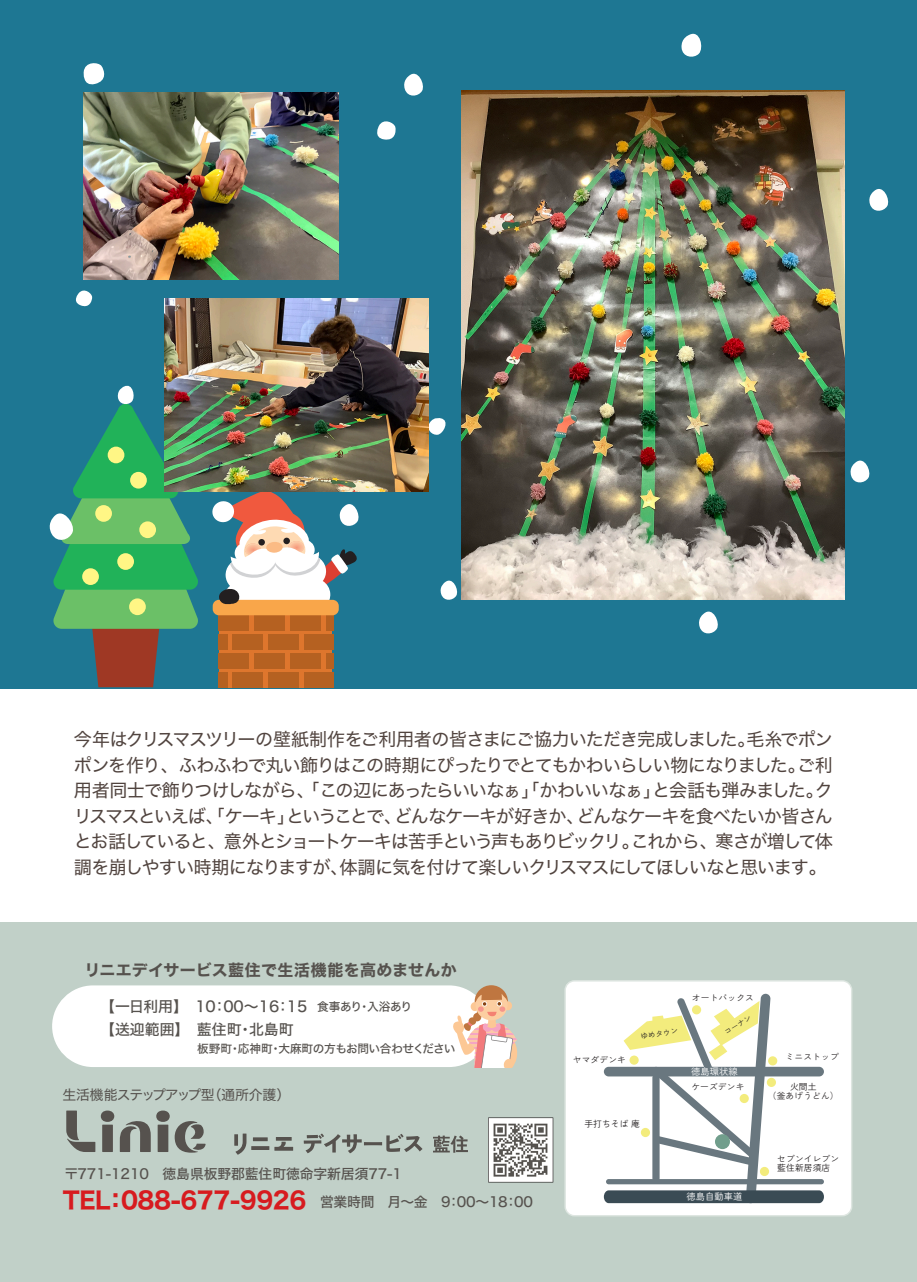
<style>
.page{position:relative;width:917px;height:1282px;background:#fff}
.page>*{position:absolute;margin:0;border:0;box-sizing:border-box;transform-origin:0 0}
.t1{font:23.4px "Hiragino Sans W7";letter-spacing:-.02em;color:#d71b1f}
.t2{font:18px/25.5px "Hiragino Sans W4";letter-spacing:-.065em;color:#51443f;text-align:justify}
.t3{font:15.9px "Hiragino Sans W7";letter-spacing:.015em;color:#56524e}
.t4{font:14.85px "Hiragino Sans W5";color:#56524e}
.t5{font:13.8px/27.9px "Hiragino Sans W5";letter-spacing:-.01em;color:#56524e}
.t6{font:13.8px "Hiragino Sans W4";letter-spacing:-.04em;color:#56524e}
.t7{font:11.7px "Hiragino Sans W5";letter-spacing:-.03em;color:#56524e}
.t8{font:9.3px "Zen Kaku Gothic New";color:#fff}
.t9{font:8.7px/9px "Zen Kaku Gothic New";letter-spacing:.015em;color:#231f20}
.t10{font:7.5px "Zen Kaku Gothic New";color:#231f20}
</style>
<div class="page">
<div style="left:0;top:922px;width:916px;height:360px;background:#c1d0c8"></div>
<div style="left:52px;top:985px;width:438px;height:82px;background:#fff;border-radius:41px"></div>
<svg style="left:453px;top:986px;width:64px;height:81px"></svg>
<svg style="left:303px;top:1134px;width:119px;height:19px"></svg>
<svg style="left:234px;top:1134px;width:59px;height:21px"></svg>
<svg style="left:433px;top:1135px;width:35px;height:18px"></svg>
<svg style="left:66px;top:1111px;width:139px;height:42px"></svg>
<svg style="left:488px;top:1117px;width:65px;height:65px;background:#bebdbc"></svg>
<div style="left:565px;top:981px;width:286px;height:235px;background:#fff;border-radius:9px"></div>
<div style="left:564px;top:980px;width:288px;height:236px;border:1px solid #dee6e1;border-radius:9px"></div>
<svg style="left:603px;top:994px;width:220px;height:209px"></svg>
<div style="left:0;top:0;width:916px;height:688px;background:#1e7793"></div>
<img style="left:84px;top:92px;width:254px;height:187px">
<div style="left:219px;top:609px;width:113px;height:79px;background:#de762d"></div>
<div style="left:232px;top:672px;width:31px;height:16px;background:#b56121"></div>
<div style="left:218px;top:653px;width:30px;height:16px;background:#b56121"></div>
<div style="left:232px;top:634px;width:31px;height:15px;background:#b56121"></div>
<div style="left:218px;top:672px;width:9px;height:16px;background:#b56121"></div>
<div style="left:218px;top:634px;width:9px;height:15px;background:#b56121"></div>
<div style="left:218px;top:615px;width:30px;height:15px;background:#b56121"></div>
<div style="left:268px;top:672px;width:31px;height:16px;background:#b56121"></div>
<div style="left:254px;top:653px;width:30px;height:16px;background:#b56121"></div>
<div style="left:268px;top:634px;width:31px;height:15px;background:#b56121"></div>
<div style="left:254px;top:615px;width:30px;height:15px;background:#b56121"></div>
<div style="left:304px;top:672px;width:29px;height:16px;background:#b56121"></div>
<div style="left:290px;top:653px;width:30px;height:16px;background:#b56121"></div>
<div style="left:304px;top:634px;width:29px;height:15px;background:#b56121"></div>
<div style="left:290px;top:615px;width:30px;height:15px;background:#b56121"></div>
<div style="left:326px;top:653px;width:7px;height:16px;background:#b56121"></div>
<div style="left:326px;top:615px;width:7px;height:15px;background:#b56121"></div>
<svg style="left:681px;top:33px;width:21px;height:24px"></svg>
<svg style="left:75px;top:290px;width:17px;height:17px"></svg>
<svg style="left:377px;top:121px;width:19px;height:19px"></svg>
<svg style="left:83px;top:63px;width:22px;height:22px"></svg>
<svg style="left:404px;top:73px;width:19px;height:23px"></svg>
<svg style="left:428px;top:416px;width:18px;height:20px"></svg>
<svg style="left:699px;top:611px;width:19px;height:23px"></svg>
<svg style="left:440px;top:580px;width:18px;height:20px"></svg>
<svg style="left:212px;top:492px;width:147px;height:134px"></svg>
<svg style="left:869px;top:189px;width:20px;height:22px"></svg>
<svg style="left:850px;top:460px;width:20px;height:23px"></svg>
<svg style="left:49px;top:385px;width:149px;height:302px"></svg>
<img style="left:461px;top:90px;width:383px;height:510px">
<img style="left:164px;top:299px;width:264px;height:193px">
<p class="t2" style="left:74px;top:726px;width:760px">今年はクリスマスツリーの壁紙制作をご利用者の皆さまにご協力いただき完成しました。毛糸でポンポンを作り、ふわふわで丸い飾りはこの時期にぴったりでとてもかわいらしい物になりました。ご利用者同士で飾りつけしながら、「この辺にあったらいいなぁ」「かわいいなぁ」と会話も弾みました。クリスマスといえば、「ケーキ」ということで、どんなケーキが好きか、どんなケーキを食べたいか皆さんとお話していると、意外とショートケーキは苦手という声もありビックリ。これから、寒さが増して体調を崩しやすい時期になりますが、体調に気を付けて楽しいクリスマスにしてほしいなと思います。</p>
<p class="t3" style="left:84px;top:957px;width:373px">リニエデイサービス藍住で生活機能を高めませんか</p>
<p class="t7" style="left:317px;top:996px;width:97px">食事あり・入浴あり</p>
<p class="t7" style="left:197px;top:1038px;width:259px">板野町・応神町・大麻町の方もお問い合わせください</p>
<p class="t4" style="left:100px;top:993px;width:209px">【一日利用】　10：00～16：15</p>
<p class="t4" style="left:100px;top:1016px;width:195px">【送迎範囲】　藍住町・北島町</p>
<p class="t6" style="left:62px;top:1082px;width:229px">生活機能ステップアップ型（通所介護）</p>
<p class="t5" style="left:320px;top:1159px;width:214px;text-indent:-255px">〒771-1210　徳島県板野郡藍住町徳命字新居須77-1<br>営業時間 月～金　9：00～18：00</p>
<p class="t1" style="left:63px;top:1181px;width:245px">TEL：088-677-9926</p>
<p class="t9" style="left:572px;top:1055px;width:55px">ヤマダデンキ</p>
<p class="t10" style="left:639px;top:1032px;width:39px;rotate:-9deg">ゆめタウン</p>
<p class="t9" style="left:584px;top:1119px;width:57px">手打ちそば 庵</p>
<p class="t9" style="left:691px;top:993px;width:63px">オートバックス</p>
<p class="t10" style="left:722px;top:1029px;width:32px;rotate:-32deg">コーナン</p>
<p class="t8" style="left:691px;top:1066px;width:48px">徳島環状線</p>
<p class="t9" style="left:691px;top:1082px;width:55px">ケーズデンキ</p>
<p class="t8" style="left:686px;top:1192px;width:57px">徳島自動車道</p>
<p class="t9" style="left:785px;top:1052px;width:55px">ミニストップ</p>
<p class="t9" style="left:767px;top:1081px;width:72px;line-height:10.1px;text-align:center">火間土<br>（釜あげうどん）</p>
<p class="t9" style="left:777px;top:1155px;width:63px">セブンイレブン藍住新居須店</p>
</div>
